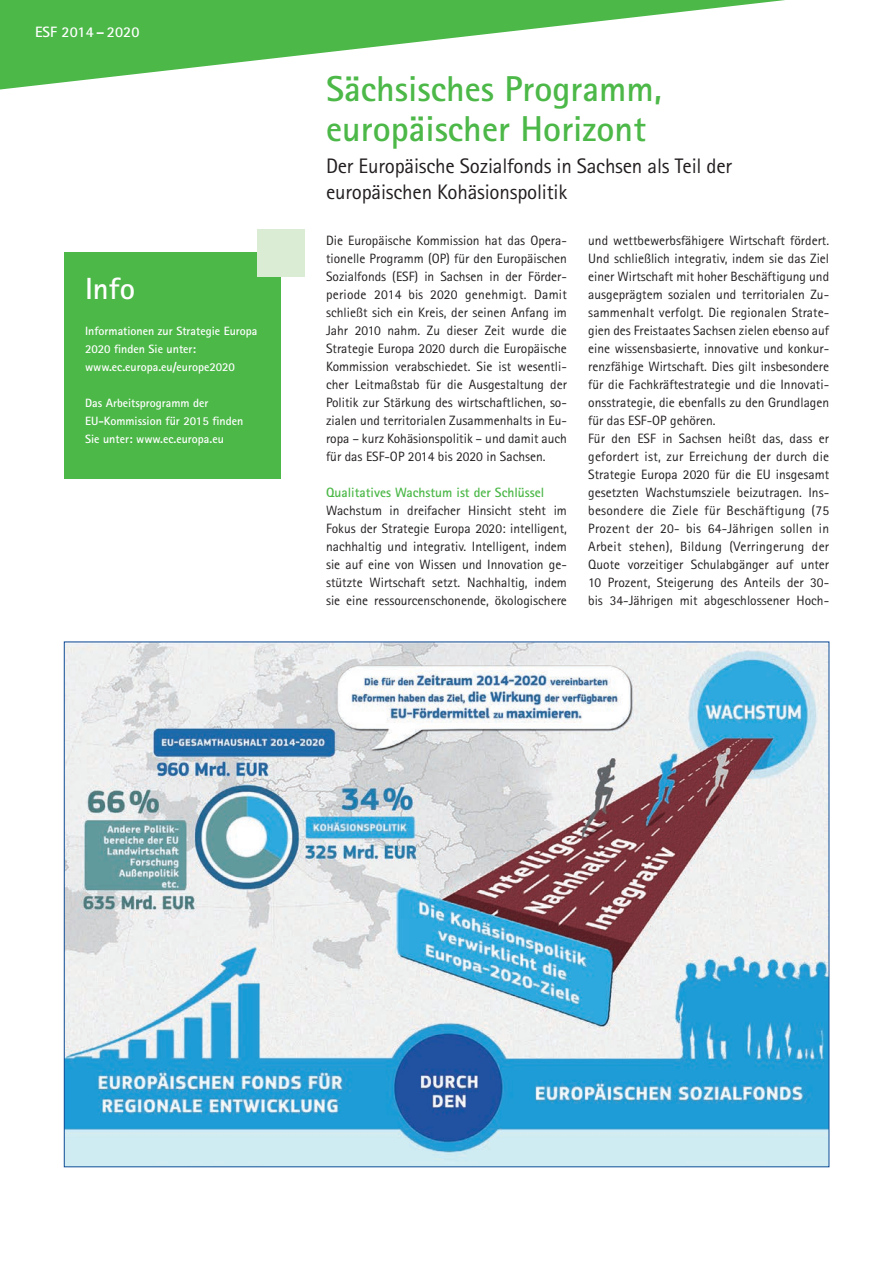
<style>
.page{position:relative;width:893px;height:1263px;background:#fff}
.page>*{position:absolute;margin:0;border:0;box-sizing:border-box;transform-origin:0 0}
.t1{font:700 36px/39.6px "Rotis Sans Serif";color:#4cb848}
.t2{font:700 30.6px "Rotis Sans Serif";color:#fff}
.t3{font:21px/25.2px "Rotis Sans Serif";letter-spacing:-.01em;color:#231f20}
.t4{font:700 15px "Rotis Sans Serif";letter-spacing:.01em;color:#fff}
.t5{font:13.5px/18px "Rotis Sans Serif";color:#231f20;text-align:justify}
.t6{font:700 13.5px "Rotis Sans Serif";color:#4cb848}
.t7{font:700 12px/18px "Rotis Sans Serif";color:#fff}
</style>
<div class="page">
<svg style="left:0;top:0;width:785px;height:90px"></svg>
<img style="left:66px;top:643px;width:761px;height:520px">
<div style="left:64px;top:252px;width:217px;height:227px;background:#4cb848"></div>
<div style="left:257px;top:229px;width:48px;height:47px;background:#daecd4"></div>
<p class="t4" style="left:35px;top:23px;width:106px">ESF 2014 – 2020</p>
<h2 class="t2" style="left:85px;top:270px;width:51px">Info</h2>
<p class="t7" style="left:85px;top:322px;width:174px">Informationen zur Strategie Europa<br>2020 finden Sie unter: www.ec.europa.eu/europe2020</p>
<p class="t7" style="left:85px;top:394px;width:160px">Das Arbeitsprogramm der<br>EU-Kommission für 2015 finden<br>Sie unter: www.ec.europa.eu</p>
<h1 class="t1" style="left:326px;top:69px;width:337px">Sächsisches Programm, europäischer Horizont</h1>
<h3 class="t3" style="left:326px;top:154px;width:408px">Der Europäische Sozialfonds in Sachsen als Teil der europäischen Kohäsionspolitik</h3>
<p class="t5" style="left:588px;top:232px;width:242px;text-align:left">und wettbewerbsfähigere Wirtschaft fördert.<br>Und schließlich integrativ, indem sie das Ziel einer Wirtschaft mit hoher Beschäftigung und ausgeprägtem sozialen und territorialen Zu&shy;sammenhalt verfolgt. Die regionalen Strate - gien des Freistaates Sachsen zielen ebenso auf eine wissensbasierte, innovative und konkur&shy;renzfähige Wirtschaft. Dies gilt insbesondere für die Fachkräftestrategie und die Innovati&shy;onsstrategie, die ebenfalls zu den Grundlagen für das ESF-OP gehören.<br>Für den ESF in Sachsen heißt das, dass er gefordert ist, zur Erreichung der durch die Strategie Europa 2020 für die EU insgesamt gesetzten Wachstumsziele beizutragen. Ins&shy;besondere die Ziele für Beschäftigung (75<br>Prozent der 20- bis 64-Jährigen sollen in Arbeit stehen), Bildung (Verringerung der Quote vorzeitiger Schulabgänger auf unter 10 Prozent, Steigerung des Anteils der 30- bis 34-Jährigen mit abgeschlossener Hoch-</p>
<p class="t5" style="left:326px;top:232px;width:242px">Die Europäische Kommission hat das Opera&shy;tionelle Programm (OP) für den Europäischen Sozialfonds (ESF) in Sachsen in der Förder&shy;periode 2014 bis 2020 genehmigt. Damit schließt sich ein Kreis, der seinen Anfang im Jahr 2010 nahm. Zu dieser Zeit wurde die Strategie Europa 2020 durch die Europäische Kommission verabschiedet. Sie ist wesentli&shy;cher Leitmaßstab für die Ausgestaltung der Politik zur Stärkung des wirtschaftlichen, so&shy;zialen und territorialen Zusammenhalts in Eu&shy;ropa – kurz Kohäsionspolitik – und damit auch für das ESF-OP 2014 bis 2020 in Sachsen.</p>
<p class="t6" style="left:326px;top:484px;width:220px">Qualitatives Wachstum ist der Schlüssel</p>
<p class="t5" style="left:326px;top:502px;width:242px">Wachstum in dreifacher Hinsicht steht im Fokus der Strategie Europa 2020: intelligent, nachhaltig und integrativ. Intelligent, indem sie auf eine von Wissen und Innovation ge&shy;stützte Wirtschaft setzt. Nachhaltig, indem sie eine ressourcenschonende, ökologischere</p>
</div>
